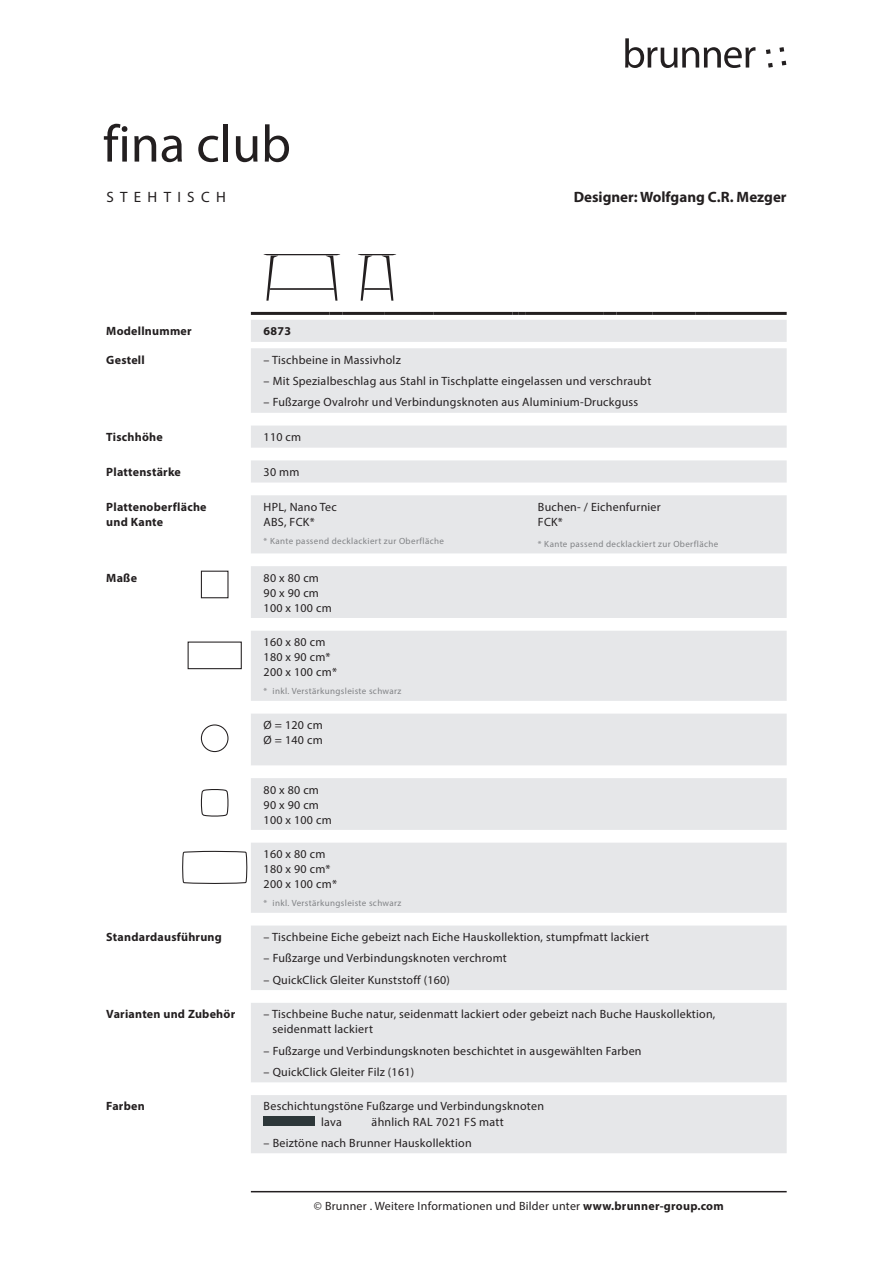
<style>
.page{position:relative;width:893px;height:1263px;background:#fff}
.page>*{position:absolute;margin:0;border:0;box-sizing:border-box;transform-origin:0 0}
.PRODUKT_35pt_Regular{font:52.5px "Myriad Pro";color:#231f20}
.t1{font:700 15px "Myriad Pro";color:#231f20}
.KATEGORIE_Regular_10pt{font:15px "Myriad Pro";letter-spacing:.42em;color:#231f20}
.TABELLE_8pt_Regular_LINKS{font:12px/15px "Myriad Pro";letter-spacing:.02em;color:#231f20}
.TABELLE_8pt_Regular_LINKS-2{font:700 12px/15px "Myriad Pro";letter-spacing:.02em;color:#231f20}
.TABELLE_8pt_Regular_MITTE{font:700 12px "Myriad Pro";color:#231f20}
.TABELLE_8pt_Regular_LINKS-3{font:9px "Myriad Pro";letter-spacing:.04em;color:#808285}
.s1{font-weight:700}
</style>
<div class="page">
<hr style="left:251px;top:1191px;width:536px;height:1px;background:#231f20">
<svg style="left:625px;top:38px;width:130px;height:30px"></svg>
<svg style="left:768px;top:63px;width:5px;height:5px"></svg>
<svg style="left:766px;top:49px;width:5px;height:5px"></svg>
<svg style="left:779px;top:47px;width:5px;height:5px"></svg>
<svg style="left:782px;top:61px;width:4px;height:4px"></svg>
<svg style="left:251px;top:320px;width:536px;height:833px;fill:#e6e7e9"></svg>
<hr style="left:251px;top:312px;width:79px;height:3px;background:#231f20">
<svg style="left:330px;top:312px;width:12px;height:3px"></svg>
<hr style="left:342px;top:312px;width:43px;height:3px;background:#231f20">
<hr style="left:385px;top:312px;width:36px;height:3px;background:#231f20">
<svg style="left:421px;top:312px;width:13px;height:3px"></svg>
<hr style="left:434px;top:312px;width:78px;height:3px;background:#231f20">
<svg style="left:512px;top:312px;width:13px;height:3px"></svg>
<hr style="left:525px;top:312px;width:79px;height:3px;background:#231f20">
<svg style="left:604px;top:312px;width:13px;height:3px"></svg>
<hr style="left:617px;top:312px;width:36px;height:3px;background:#231f20">
<hr style="left:653px;top:312px;width:42px;height:3px;background:#231f20">
<svg style="left:695px;top:312px;width:13px;height:3px"></svg>
<hr style="left:708px;top:312px;width:79px;height:3px;background:#231f20">
<svg style="left:264px;top:254px;width:76px;height:47px"></svg>
<svg style="left:358px;top:254px;width:38px;height:47px"></svg>
<hr style="left:364px;top:288px;width:26px;height:2px;background:#231f20">
<div style="left:201px;top:571px;width:27px;height:27px;border:1px solid #231f20"></div>
<div style="left:188px;top:641px;width:54px;height:28px;border:1px solid #231f20"></div>
<div style="left:201px;top:724px;width:27px;height:28px;border:1px solid #231f20;border-radius:50%"></div>
<svg style="left:201px;top:789px;width:27px;height:27px"></svg>
<svg style="left:182px;top:851px;width:65px;height:33px"></svg>
<div style="left:264px;top:1116px;width:51px;height:9px;background:#2d3739"></div>
<p class="PRODUKT_35pt_Regular" style="left:103px;top:112px;width:189px">fina club</p>
<p class="KATEGORIE_Regular_10pt" style="left:106px;top:188px;width:121px">STEHTISCH</p>
<p class="t1" style="left:574px;top:187px;width:214px">Designer: Wolfgang C.R. Mezger</p>
<p class="TABELLE_8pt_Regular_LINKS-2" style="left:106px;top:323px;width:87px">Modellnummer</p>
<p class="TABELLE_8pt_Regular_MITTE" style="left:264px;top:323px;width:29px">6873</p>
<p class="TABELLE_8pt_Regular_LINKS-2" style="left:106px;top:352px;width:40px">Gestell</p>
<p class="TABELLE_8pt_Regular_LINKS" style="left:264px;top:352px;width:139px">– Tischbeine in Massivholz</p>
<p class="TABELLE_8pt_Regular_LINKS" style="left:264px;top:373px;width:389px">– Mit Spezialbeschlag aus Stahl in Tischplatte eingelassen und verschraubt</p>
<p class="TABELLE_8pt_Regular_LINKS" style="left:264px;top:395px;width:376px">– Fußzarge Ovalrohr und Verbindungsknoten aus Aluminium-Druckguss</p>
<p class="TABELLE_8pt_Regular_LINKS-2" style="left:106px;top:429px;width:58px">Tischhöhe</p>
<p class="TABELLE_8pt_Regular_LINKS" style="left:264px;top:429px;width:39px">110 cm</p>
<p class="TABELLE_8pt_Regular_LINKS-2" style="left:106px;top:464px;width:76px">Plattenstärke</p>
<p class="TABELLE_8pt_Regular_LINKS" style="left:264px;top:464px;width:37px">30 mm</p>
<p class="TABELLE_8pt_Regular_LINKS-2" style="left:106px;top:499px;width:102px">Plattenoberfläche und Kante</p>
<p class="TABELLE_8pt_Regular_LINKS" style="left:264px;top:499px;width:75px">HPL, Nano Tec</p>
<p class="TABELLE_8pt_Regular_LINKS" style="left:538px;top:499px;width:124px">Buchen- / Eichenfurnier</p>
<p class="TABELLE_8pt_Regular_LINKS" style="left:538px;top:514px;width:27px">FCK*</p>
<p class="TABELLE_8pt_Regular_LINKS-3" style="left:538px;top:538px;width:182px">* Kante passend decklackiert zur Oberfläche</p>
<p class="TABELLE_8pt_Regular_LINKS" style="left:264px;top:514px;width:52px">ABS, FCK*</p>
<p class="TABELLE_8pt_Regular_LINKS-3" style="left:264px;top:535px;width:182px">* Kante passend decklackiert zur Oberfläche</p>
<p class="TABELLE_8pt_Regular_LINKS-2" style="left:106px;top:570px;width:32px">Maße</p>
<p class="TABELLE_8pt_Regular_LINKS" style="left:264px;top:570px;width:57px">80 x 80 cm</p>
<p class="TABELLE_8pt_Regular_LINKS" style="left:264px;top:585px;width:57px">90 x 90 cm</p>
<p class="TABELLE_8pt_Regular_LINKS" style="left:264px;top:600px;width:70px">100 x 100 cm</p>
<p class="TABELLE_8pt_Regular_LINKS" style="left:264px;top:634px;width:63px">160 x 80 cm</p>
<p class="TABELLE_8pt_Regular_LINKS" style="left:264px;top:649px;width:68px">180 x 90 cm*</p>
<p class="TABELLE_8pt_Regular_LINKS" style="left:264px;top:664px;width:75px">200 x 100 cm*</p>
<p class="TABELLE_8pt_Regular_LINKS-3" style="left:264px;top:686px;width:139px">* inkl. Verstärkungsleiste schwarz</p>
<p class="TABELLE_8pt_Regular_LINKS" style="left:264px;top:717px;width:61px">Ø = 120 cm</p>
<p class="TABELLE_8pt_Regular_LINKS" style="left:264px;top:732px;width:61px">Ø = 140 cm</p>
<p class="TABELLE_8pt_Regular_LINKS" style="left:264px;top:782px;width:57px">80 x 80 cm</p>
<p class="TABELLE_8pt_Regular_LINKS" style="left:264px;top:797px;width:57px">90 x 90 cm</p>
<p class="TABELLE_8pt_Regular_LINKS" style="left:264px;top:812px;width:70px">100 x 100 cm</p>
<p class="TABELLE_8pt_Regular_LINKS" style="left:264px;top:846px;width:63px">160 x 80 cm</p>
<p class="TABELLE_8pt_Regular_LINKS" style="left:264px;top:861px;width:68px">180 x 90 cm*</p>
<p class="TABELLE_8pt_Regular_LINKS" style="left:264px;top:876px;width:75px">200 x 100 cm*</p>
<p class="TABELLE_8pt_Regular_LINKS-3" style="left:264px;top:898px;width:139px">* inkl. Verstärkungsleiste schwarz</p>
<p class="TABELLE_8pt_Regular_LINKS-2" style="left:106px;top:929px;width:117px">Standardausführung</p>
<p class="TABELLE_8pt_Regular_LINKS" style="left:264px;top:929px;width:387px">– Tischbeine Eiche gebeizt nach Eiche Hauskollektion, stumpfmatt lackiert</p>
<p class="TABELLE_8pt_Regular_LINKS" style="left:264px;top:950px;width:245px">– Fußzarge und Verbindungsknoten verchromt</p>
<p class="TABELLE_8pt_Regular_LINKS" style="left:264px;top:972px;width:188px">– QuickClick Gleiter Kunststoff (160)</p>
<p class="TABELLE_8pt_Regular_LINKS-2" style="left:106px;top:1006px;width:130px">Varianten und Zubehör</p>
<p class="TABELLE_8pt_Regular_LINKS" style="left:273px;top:1006px;width:444px;text-indent:-9px">– Tischbeine Buche natur, seidenmatt lackiert oder gebeizt nach Buche Hauskollektion, seidenmatt lackiert</p>
<p class="TABELLE_8pt_Regular_LINKS" style="left:264px;top:1043px;width:379px">– Fußzarge und Verbindungsknoten beschichtet in ausgewählten Farben</p>
<p class="TABELLE_8pt_Regular_LINKS" style="left:264px;top:1064px;width:152px">– QuickClick Gleiter Filz (161)</p>
<p class="TABELLE_8pt_Regular_LINKS-2" style="left:106px;top:1098px;width:40px">Farben</p>
<p class="TABELLE_8pt_Regular_LINKS" style="left:264px;top:1099px;width:282px">Beschichtungstöne Fußzarge und Verbindungsknoten</p>
<p class="TABELLE_8pt_Regular_LINKS" style="left:321px;top:1114px;width:22px">lava</p>
<p class="TABELLE_8pt_Regular_LINKS" style="left:372px;top:1114px;width:134px">ähnlich RAL 7021 FS matt</p>
<p class="TABELLE_8pt_Regular_LINKS" style="left:264px;top:1135px;width:210px">– Beiztöne nach Brunner Hauskollektion</p>
<p class="TABELLE_8pt_Regular_LINKS" style="left:314px;top:1198px;width:411px">© Brunner . Weitere Informationen und Bilder unter <span class="s1">www.brunner-group.com</span></p>
</div>
